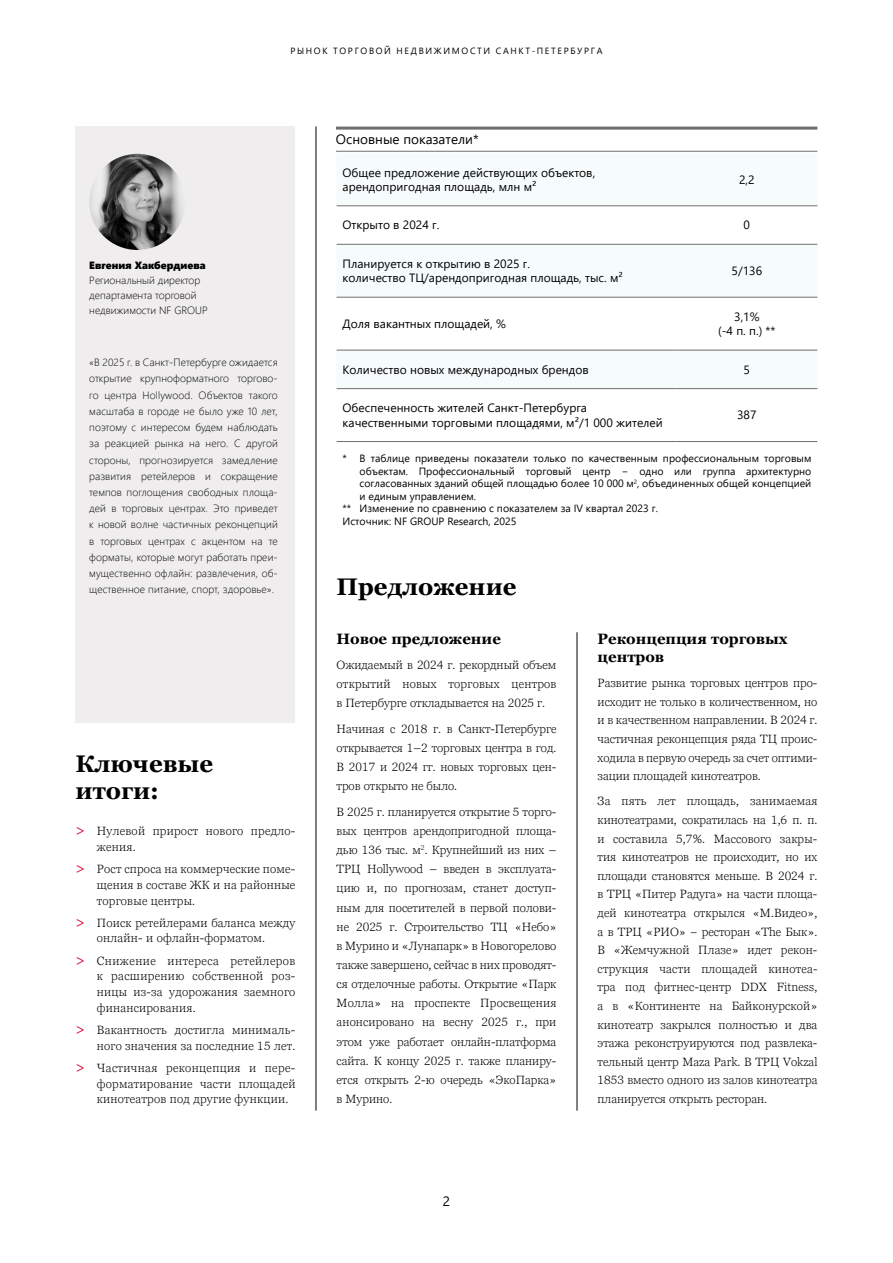
<style>
.page{position:relative;width:893px;height:1263px;background:#fff}
.page>*{position:absolute;margin:0;border:0;box-sizing:border-box;transform-origin:0 0}
.t1{font:700 24px/27px "Georgia Pro";color:#000}
.t2{font:700 15px/18.6px "Georgia Pro";color:#000}
.t3{font:13.5px "Segoe UI";color:#000}
.t4{font:300 12px/18.6px "Georgia Pro";letter-spacing:.02em;color:#000;text-align:justify}
.t5{font:12px/14.4px "Segoe UI";color:#000}
.t6{font:300 10.5px/16.2px "Segoe UI";color:#000}
.t7{font:10.5px "Segoe UI";color:#000}
.t8{font:10.5px "Segoe UI Black";color:#000}
.t9{font:9px "Segoe UI";letter-spacing:.185em;color:#000}
.s1{font-weight:400;font-size:15px;color:#da0032}
</style>
<div class="page">
<hr style="left:316px;top:126px;width:1px;height:984px;background:#000">
<hr style="left:577px;top:632px;width:1px;height:478px;background:#000">
<div style="left:76px;top:127px;width:219px;height:596px;background:#efeded"></div>
<img style="left:89px;top:154px;width:96px;height:96px;border-radius:48px">
<svg style="left:337px;top:206px;width:480px;height:144px"></svg>
<hr style="left:337px;top:205px;width:339px;height:1px;background:#706f6f">
<hr style="left:676px;top:205px;width:141px;height:1px;background:#706f6f">
<hr style="left:337px;top:244px;width:339px;height:1px;background:#706f6f">
<hr style="left:676px;top:244px;width:141px;height:1px;background:#706f6f">
<hr style="left:337px;top:297px;width:339px;height:1px;background:#706f6f">
<hr style="left:676px;top:297px;width:141px;height:1px;background:#706f6f">
<hr style="left:337px;top:350px;width:339px;height:1px;background:#706f6f">
<hr style="left:676px;top:350px;width:141px;height:1px;background:#706f6f">
<hr style="left:337px;top:388px;width:339px;height:1px;background:#706f6f">
<hr style="left:676px;top:388px;width:141px;height:1px;background:#706f6f">
<hr style="left:337px;top:441px;width:339px;height:1px;background:#706f6f">
<hr style="left:676px;top:441px;width:141px;height:1px;background:#706f6f">
<hr style="left:336px;top:127px;width:481px;height:3px;background:#706f6f">
<hr style="left:336px;top:151px;width:481px;height:1px;background:#706f6f">
<p class="t9" style="left:290px;top:42px;width:313px">РЫНОК ТОРГОВОЙ НЕДВИЖИМОСТИ САНКТ-ПЕТЕРБУРГА</p>
<p class="t8" style="left:89px;top:258px;width:118px">Евгения Хакбердиева</p>
<p class="t6" style="left:89px;top:272px;width:120px;line-height:15px">Региональный директор департамента торговой недвижимости NF GROUP</p>
<p class="t6" style="left:89px;top:353px;width:190px;text-align:justify">«В 2025 г. в Санкт-Петербурге ожидается открытие крупноформатного торгово&shy;го центра Hollywood. Объектов такого масштаба в городе не было уже 10 лет, поэтому с интересом будем наблюдать за реакцией рынка на него. С другой стороны, прогнозируется замедление развития ретейлеров и сокращение темпов поглощения свободных площа&shy;дей в торговых центрах. Это приведет к новой волне частичных реконцепций в торговых центрах с акцентом на те форматы, которые могут работать преи&shy;мущественно офлайн: развлечения, об&shy;щественное питание, спорт, здоровье».</p>
<h1 class="t1" style="left:76px;top:751px;width:139px">Ключевые итоги:</h1>
<p class="t4" style="left:97px;top:824px;width:200px;line-height:15.8px;text-indent:-21px"><span class="s1">&gt;</span> Нулевой прирост нового предло&shy;жения.</p>
<p class="t4" style="left:97px;top:861px;width:200px;line-height:15.8px;text-indent:-21px"><span class="s1">&gt;</span> Рост спроса на коммерческие поме&shy;щения в составе ЖК и на районные торговые центры.</p>
<p class="t4" style="left:97px;top:915px;width:200px;line-height:15.8px;text-indent:-21px"><span class="s1">&gt;</span> Поиск ретейлерами баланса между онлайн- и офлайн-форматом.</p>
<p class="t4" style="left:97px;top:953px;width:200px;line-height:15.8px;text-indent:-21px"><span class="s1">&gt;</span> Снижение интереса ретейлеров к расширению собственной роз&shy;ницы из-за удорожания заемного финансирования.</p>
<p class="t4" style="left:76px;top:1022px;width:221px;line-height:15.8px;text-align:right"><span class="s1">&gt;</span> Вакантность достигла минималь&shy;ного значения за последние 15 лет.</p>
<p class="t4" style="left:97px;top:1060px;width:200px;line-height:15.8px;text-indent:-21px"><span class="s1">&gt;</span> Частичная реконцепция и пере&shy;форматирование части площадей кинотеатров под другие функции.</p>
<p class="t3" style="left:336px;top:127px;width:144px">Основные показатели*</p>
<p class="t5" style="left:343px;top:164px;width:254px">Общее предложение действующих объектов, арендопригодная площадь, млн м²</p>
<p class="t5" style="left:739px;top:171px;width:17px">2,2</p>
<p class="t5" style="left:343px;top:217px;width:98px">Открыто в 2024 г.</p>
<p class="t5" style="left:744px;top:217px;width:8px">0</p>
<p class="t5" style="left:343px;top:255px;width:282px">Планируется к открытию в 2025 г.<br>количество ТЦ/арендопригодная площадь, тыс. м²</p>
<p class="t5" style="left:732px;top:263px;width:32px">5/136</p>
<p class="t5" style="left:343px;top:315px;width:165px">Доля вакантных площадей, %</p>
<p class="t5" style="left:718px;top:308px;width:59px;text-align:center">3,1%<br>(-4 п. п.) **</p>
<p class="t5" style="left:343px;top:361px;width:248px">Количество новых международных брендов</p>
<p class="t5" style="left:744px;top:361px;width:8px">5</p>
<p class="t5" style="left:343px;top:400px;width:322px">Обеспеченность жителей Санкт-Петербурга качественными торговыми площадями, м²/1 000 жителей</p>
<p class="t5" style="left:737px;top:407px;width:21px">387</p>
<p class="t7" style="left:343px;top:448px;width:470px">* В таблице приведены показатели только по качественным профессиональным торговым</p>
<p class="t7" style="left:360px;top:461px;width:453px">объектам. Профессиональный торговый центр − одно или группа архитектурно</p>
<p class="t7" style="left:360px;top:473px;width:453px">согласованных зданий общей площадью более 10 000 м<sup>2</sup>, объединенных общей концепцией</p>
<p class="t7" style="left:360px;top:486px;width:118px">и единым управлением.</p>
<p class="t7" style="left:343px;top:499px;width:317px">** Изменение по сравнению с показателем за IV квартал 2023 г.</p>
<p class="t7" style="left:343px;top:511px;width:175px">Источник: NF GROUP Research, 2025</p>
<h1 class="t1" style="left:337px;top:574px;width:182px">Предложение</h1>
<p class="t2" style="left:337px;top:630px;width:166px">Новое предложение</p>
<p class="t4" style="left:337px;top:656px;width:221px;line-height:19.2px">Ожидаемый в 2024 г. рекордный объем открытий новых торговых центров в Петербурге откладывается на 2025 г.</p>
<p class="t4" style="left:337px;top:720px;width:221px;line-height:19.2px">Начиная с 2018 г. в Санкт-Петербурге открывается 1–2 торговых центра в год.<br>В 2017 и 2024 гг. новых торговых цен&shy;тров открыто не было.</p>
<p class="t4" style="left:337px;top:803px;width:221px;line-height:19.2px">В 2025 г. планируется открытие 5 торго&shy;вых центров арендопригодной площа&shy;дью 136 тыс. м<sup>2</sup>. Крупнейший из них – ТРЦ Hollywood – введен в эксплуата&shy;цию и, по прогнозам, станет доступ&shy;ным для посетителей в первой полови&shy;не 2025 г. Строительство ТЦ «Небо» в Мурино и «Лунапарк» в Новогорелово также завершено, сейчас в них проводят&shy;ся отделочные работы. Открытие «Парк Молла» на проспекте Просвещения анонсировано на весну 2025 г., при этом уже работает онлайн-платформа сайта. К концу 2025 г. также планиру&shy;ется открыть 2-ю очередь «ЭкоПарка» в Мурино.</p>
<p class="t3" style="left:443px;top:1188px;width:9px">2</p>
<p class="t2" style="left:598px;top:630px;width:191px">Реконцепция торговых центров</p>
<p class="t4" style="left:598px;top:674px;width:221px">Развитие рынка торговых центров про&shy;исходит не только в количественном, но и в качественном направлении. В 2024 г. частичная реконцепция ряда ТЦ проис&shy;ходила в первую очередь за счет оптими&shy;зации площадей кинотеатров.</p>
<p class="t4" style="left:598px;top:792px;width:221px">За пять лет площадь, занимаемая кинотеатрами, сократилась на 1,6 п. п. и составила 5,7%. Массового закры&shy;тия кинотеатров не происходит, но их площади становятся меньше. В 2024 г. в ТРЦ «Питер Радуга» на части площа&shy;дей кинотеатра открылся «М.Видео», а в ТРЦ «РИО» − ресторан «The Бык».<br>В «Жемчужной Плазе» идет рекон&shy;струкция части площадей кинотеа&shy;тра под фитнес-центр DDX Fitness, а в «Континенте на Байконурской» кинотеатр закрылся полностью и два этажа реконструируются под развлека&shy;тельный центр Maza Park. В ТРЦ Vokzal 1853 вместо одного из залов кинотеатра планируется открыть ресторан.</p>
</div>
